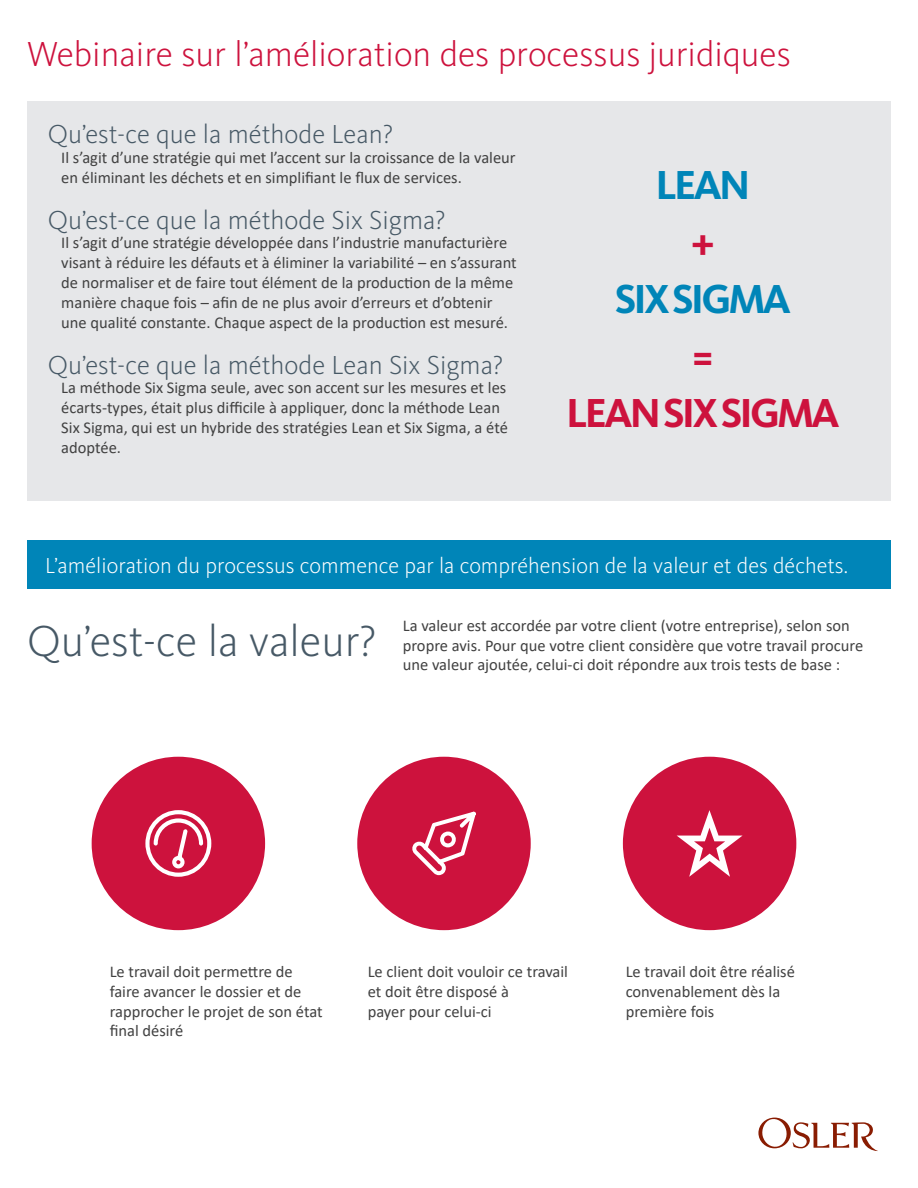
<style>
.page{position:relative;width:918px;height:1188px;background:#fff}
.page>*{position:absolute;margin:0;border:0;box-sizing:border-box;transform-origin:0 0}
.t1{font:300 45px "Kievit Pro";color:#475966}
.t2{font:700 42px/57.2px "Kievit Pro";letter-spacing:-.07em;color:#cd123d;text-align:center}
.t3{font:700 42px "Kievit Pro";letter-spacing:-.07em;color:#0085b8}
.t4{font:300 36px "Kievit Pro";color:#cd123d}
.t5{font:300 27px "Kievit Pro";color:#475966}
.t6{font:300 22.5px "Kievit Pro";color:#fff}
.t7{font:16.5px/19.8px "Calibri";color:#414141}
</style>
<div class="page">
<div style="left:27px;top:101px;width:864px;height:400px;background:#e6e7e9"></div>
<div style="left:27px;top:540px;width:864px;height:49px;background:#0085b8"></div>
<svg style="left:758px;top:1118px;width:120px;height:33px"></svg>
<div style="left:92px;top:757px;width:173px;height:173px;background:#cd123d;border-radius:50%"></div>
<div style="left:357px;top:757px;width:174px;height:173px;background:#cd123d;border-radius:50%"></div>
<div style="left:623px;top:757px;width:173px;height:173px;background:#cd123d;border-radius:50%"></div>
<svg style="left:677px;top:810px;width:66px;height:67px"></svg>
<svg style="left:412px;top:812px;width:64px;height:63px"></svg>
<svg style="left:145px;top:810px;width:66px;height:67px"></svg>
<h3 class="t4" style="left:27px;top:33px;width:765px">Webinaire sur l’amélioration des processus juridiques</h3>
<h3 class="t5" style="left:48px;top:118px;width:347px">Qu’est-ce que la méthode Lean?</h3>
<p class="t7" style="left:61px;top:147px;width:456px">Il s’agit d’une stratégie qui met l’accent sur la croissance de la valeur en éliminant les déchets et en simplifiant le flux de services.</p>
<h3 class="t5" style="left:48px;top:203px;width:400px">Qu’est-ce que la méthode Six Sigma?</h3>
<p class="t7" style="left:61px;top:233px;width:457px">Il s’agit d’une stratégie développée dans l’industrie manufacturière visant à réduire les défauts et à éliminer la variabilité – en s’assurant de normaliser et de faire tout élément de la production de la même manière chaque fois – afin de ne plus avoir d’erreurs et d’obtenir une qualité constante. Chaque aspect de la production est mesuré.</p>
<h3 class="t5" style="left:48px;top:348px;width:457px">Qu’est-ce que la méthode Lean Six Sigma?</h3>
<p class="t7" style="left:61px;top:378px;width:448px">La méthode Six Sigma seule, avec son accent sur les mesures et les écarts-types, était plus difficile à appliquer, donc la méthode Lean Six Sigma, qui est un hybride des stratégies Lean et Six Sigma, a été adoptée.</p>
<h2 class="t3" style="left:656px;top:159px;width:96px">LEAN</h2>
<h2 class="t2" style="left:691px;top:213px;width:25px">+</h2>
<h2 class="t3" style="left:615px;top:274px;width:178px">SIX SIGMA</h2>
<h2 class="t2" style="left:566px;top:327px;width:275px">=<br>LEAN SIX SIGMA</h2>
<h3 class="t6" style="left:45px;top:552px;width:805px">L’amélioration du processus commence par la compréhension de la valeur et des déchets.</h3>
<h1 class="t1" style="left:27px;top:613px;width:351px">Qu’est-ce la valeur?</h1>
<p class="t7" style="left:403px;top:615px;width:462px">La valeur est accordée par votre client (votre entreprise), selon son propre avis. Pour que votre client considère que votre travail procure une valeur ajoutée, celui-ci doit répondre aux trois tests de base :</p>
<p class="t7" style="left:110px;top:961px;width:214px">Le travail doit permettre de faire avancer le dossier et de rapprocher le projet de son état final désiré</p>
<p class="t7" style="left:368px;top:961px;width:202px">Le client doit vouloir ce travail et doit être disposé à<br>payer pour celui-ci</p>
<p class="t7" style="left:626px;top:961px;width:171px">Le travail doit être réalisé convenablement dès la première fois</p>
</div>
